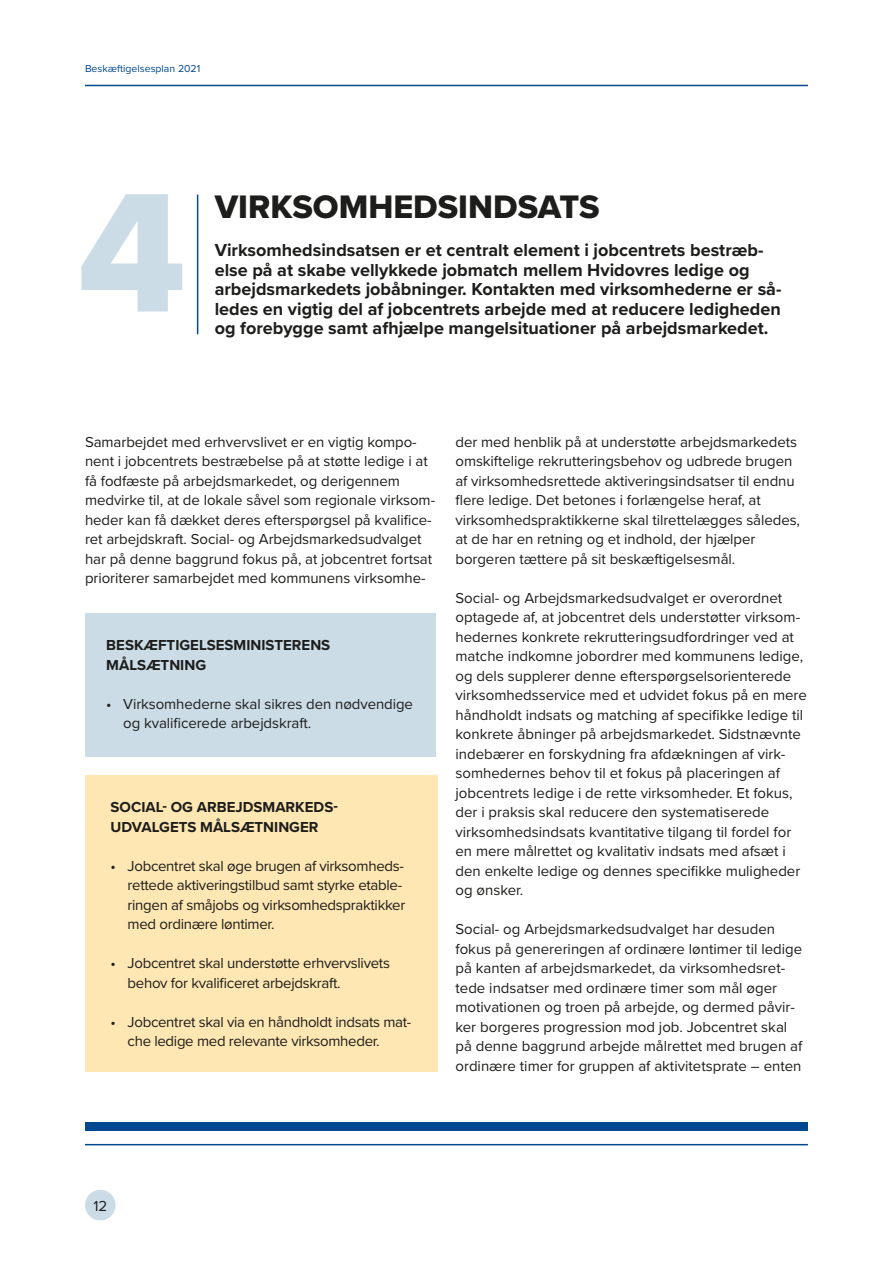
<style>
.page{position:relative;width:893px;height:1263px;background:#fff}
.page>*{position:absolute;margin:0;border:0;box-sizing:border-box;transform-origin:0 0}
.Rubrik_H2{font:33.75px "Proxima Nova Extrabld";color:#1d1d1b}
.Manchet{font:700 18px/19.5px "Proxima Nova";color:#1d1d1b}
.Brød{font:15px/19.5px "Proxima Nova";color:#1d1d1b}
.Faktaboks_Bullits{font:15px/19.5px "Proxima Nova";letter-spacing:-.02em;color:#1d1d1b}
.Underrubrik_H3{font:700 15px/19.5px "Proxima Nova";color:#1d1d1b}
.t1{font:10.5px "Proxima Nova";color:#004890}
</style>
<div class="page">
<div style="left:85px;top:1190px;width:31px;height:30px;background:#ccdce7;border-radius:50%"></div>
<div style="left:85px;top:1123px;width:723px;height:8px;background:#004890"></div>
<hr style="left:85px;top:85px;width:723px;height:1px;background:#004890">
<hr style="left:85px;top:1144px;width:723px;height:1px;background:#004890">
<svg style="left:81px;top:194px;width:101px;height:117px"></svg>
<hr style="left:197px;top:195px;width:1px;height:139px;background:#004996">
<div style="left:85px;top:613px;width:351px;height:144px;background:#ccdce7"></div>
<div style="left:85px;top:775px;width:352px;height:296px;background:#ffe7b3"></div>
<p class="t1" style="left:85px;top:61px;width:117px">Beskæftigelsesplan 2021</p>
<h2 class="Rubrik_H2" style="left:215px;top:182px;width:386px">VIRKSOMHEDSINDSATS</h2>
<p class="Manchet" style="left:215px;top:240px;width:568px">Virksomhedsindsatsen er et centralt element i jobcentrets bestræb&shy;else på at skabe vellykkede jobmatch mellem Hvidovres ledige og arbejdsmarkedets jobåbninger. Kontakten med virksomhederne er så&shy;ledes en vigtig del af jobcentrets arbejde med at reducere ledigheden og forebygge samt afhjælpe mangelsituationer på arbejdsmarkedet.</p>
<p class="Brød" style="left:85px;top:431px;width:352px">Samarbejdet med erhvervslivet er en vigtig kompo&shy;nent i jobcentrets bestræbelse på at støtte ledige i at få fodfæste på arbejdsmarkedet, og derigennem medvirke til, at de lokale såvel som regionale virksom&shy;heder kan få dækket deres efterspørgsel på kvalifice&shy;ret arbejdskraft. Social- og Arbejdsmarkedsudvalget har på denne baggrund fokus på, at jobcentret fortsat prioriterer samarbejdet med kommunens virksomhe-</p>
<p class="Brød" style="left:455px;top:431px;width:346px">der med henblik på at understøtte arbejdsmarkedets omskiftelige rekrutteringsbehov og udbrede brugen af virksomhedsrettede aktiveringsindsatser til endnu flere ledige. Det betones i forlængelse heraf, at virksomhedspraktikkerne skal tilrettelægges således, at de har en retning og et indhold, der hjælper borgeren tættere på sit beskæftigelsesmål.</p>
<p class="Brød" style="left:455px;top:587px;width:353px">Social- og Arbejdsmarkedsudvalget er overordnet optagede af, at jobcentret dels understøtter virksom&shy;hedernes konkrete rekrutteringsudfordringer ved at matche indkomne jobordrer med kommunens ledige, og dels supplerer denne efterspørgselsorienterede virksomhedsservice med et udvidet fokus på en mere håndholdt indsats og matching af specifikke ledige til konkrete åbninger på arbejdsmarkedet. Sidstnævnte indebærer en forskydning fra afdækningen af virk&shy;somhedernes behov til et fokus på placeringen af jobcentrets ledige i de rette virksomheder. Et fokus, der i praksis skal reducere den systematiserede virksomhedsindsats kvantitative tilgang til fordel for en mere målrettet og kvalitativ indsats med afsæt i den enkelte ledige og dennes specifikke muligheder og ønsker.</p>
<p class="Brød" style="left:455px;top:919px;width:348px">Social- og Arbejdsmarkedsudvalget har desuden fokus på genereringen af ordinære løntimer til ledige på kanten af arbejdsmarkedet, da virksomhedsret&shy;tede indsatser med ordinære timer som mål øger motivationen og troen på arbejde, og dermed påvir&shy;ker borgeres progression mod job. Jobcentret skal på denne baggrund arbejde målrettet med brugen af ordinære timer for gruppen af aktivitetsprate – enten</p>
<h3 class="Underrubrik_H3" style="left:106px;top:635px;width:225px">BESKÆFTIGELSESMINISTERENS<br>MÅLSÆTNING</h3>
<p class="Faktaboks_Bullits" style="left:123px;top:693px;width:291px;text-indent:-17px">• Virksomhederne skal sikres den nødvendige og kvalificerede arbejdskraft.</p>
<h3 class="Underrubrik_H3" style="left:111px;top:797px;width:228px">SOCIAL- OG ARBEJDSMARKEDS-<br>UDVALGETS MÅLSÆTNINGER</h3>
<p class="Faktaboks_Bullits" style="left:128px;top:855px;width:279px;text-indent:-17px">• Jobcentret skal øge brugen af virksomheds&shy;rettede aktiveringstilbud samt styrke etable&shy;ringen af småjobs og virksomhedspraktikker med ordinære løntimer.</p>
<p class="Faktaboks_Bullits" style="left:128px;top:953px;width:264px;text-indent:-17px">• Jobcentret skal understøtte erhvervslivets behov for kvalificeret arbejdskraft.</p>
<p class="Faktaboks_Bullits" style="left:128px;top:1011px;width:285px;text-indent:-17px">• Jobcentret skal via en håndholdt indsats mat&shy;che ledige med relevante virksomheder.</p>
<p class="Brød" style="left:93px;top:1196px;width:15px">12</p>
</div>
